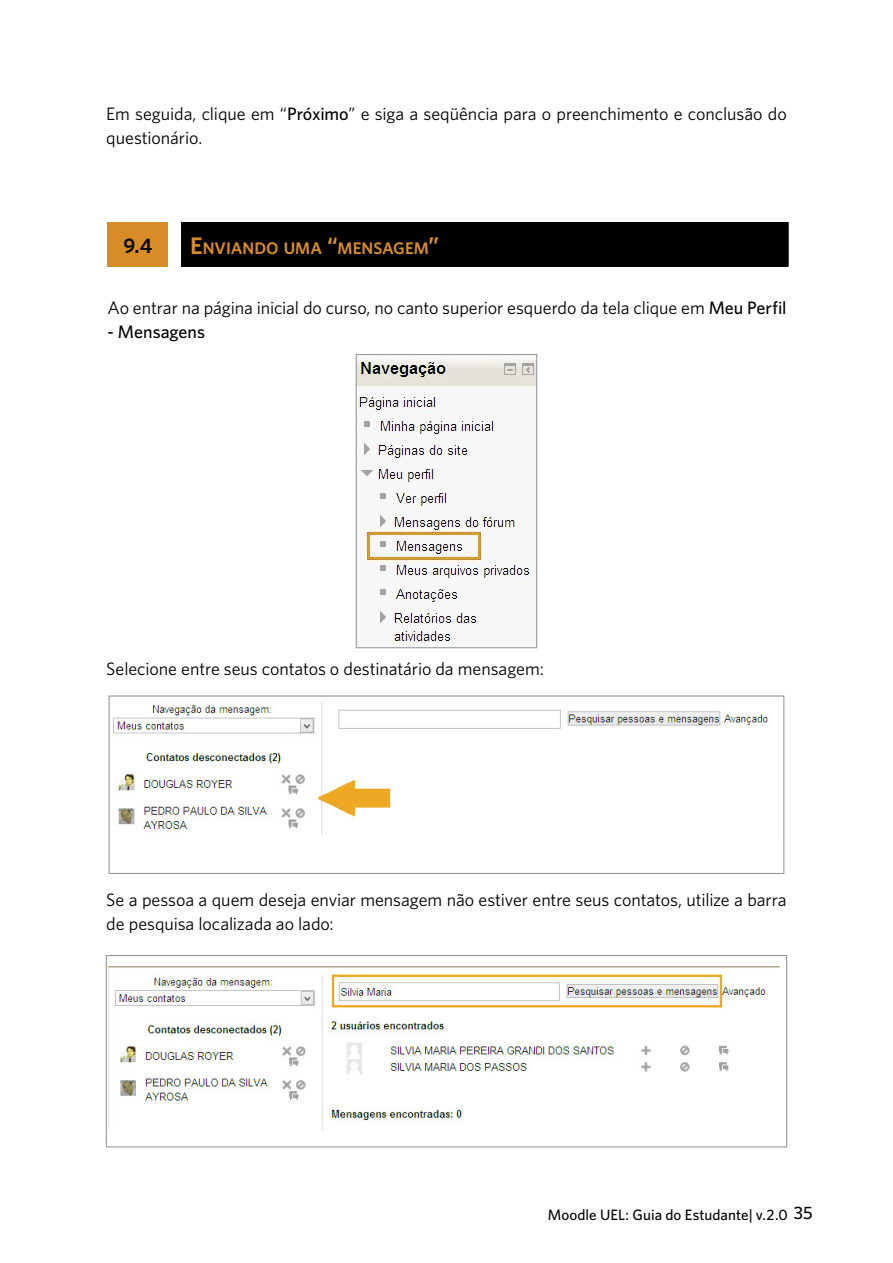
<style>
.page{position:relative;width:893px;height:1263px;background:#fff}
.page>*{position:absolute;margin:0;border:0;box-sizing:border-box;transform-origin:0 0}
.t1{font:600 21px "Whitney";color:#000}
.t2{font:18px/24px "Whitney";letter-spacing:-.005em;color:#000}
.t3{font:500 18px "Whitney";color:#000}
.t4{font:600 16.8px "Whitney";letter-spacing:-.005em;color:#d88c28}
.t5{font:500 15px "Whitney";letter-spacing:.005em;color:#000}
.s1{font-weight:500}
.s2{font-size:24px}
.s3{font-size:18px}
</style>
<div class="page">
<div style="left:108px;top:222px;width:60px;height:45px;background:#d88c28"></div>
<div style="left:182px;top:222px;width:606px;height:45px;background:#000"></div>
<hr style="left:787px;top:222px;width:2px;height:45px;background:#000">
<img style="left:358px;top:356px;width:177px;height:290px">
<div style="left:356px;top:354px;width:181px;height:294px;border:1px solid #939598"></div>
<img style="left:113px;top:702px;width:656px;height:133px">
<div style="left:109px;top:695px;width:675px;height:179px;border:1px solid #939598"></div>
<img style="left:108px;top:966px;width:672px;height:164px">
<div style="left:106px;top:955px;width:681px;height:192px;border:1px solid #939598"></div>
<p class="t2" style="left:106px;top:101px;width:682px">Em seguida, clique em “<span class="s1">Próximo</span>” e siga a seqüência para o preenchimento e conclusão do questionário.</p>
<p class="t1" style="left:124px;top:231px;width:30px">9.4</p>
<p class="t4" style="left:190px;top:237px;width:250px"><span class="s2">E</span> NVIANDO UMA <span class="s2">“</span>MENSAGEM<span class="s2">”</span></p>
<p class="t2" style="left:108px;top:296px;width:680px">Ao entrar na página inicial do curso, no canto superior esquerdo da tela clique em <span class="s1">Meu Perfil</span></p>
<p class="t3" style="left:108px;top:320px;width:99px">- Mensagens</p>
<p class="t2" style="left:106px;top:656px;width:439px">Selecione entre seus contatos o destinatário da mensagem:</p>
<p class="t2" style="left:106px;top:888px;width:682px">Se a pessoa a quem deseja enviar mensagem não estiver entre seus contatos, utilize a barra de pesquisa localizada ao lado:</p>
<p class="t5" style="left:548px;top:1205px;width:266px">Moodle UEL: Guia do Estudante| v.2.0 <span class="s3">35</span></p>
</div>
